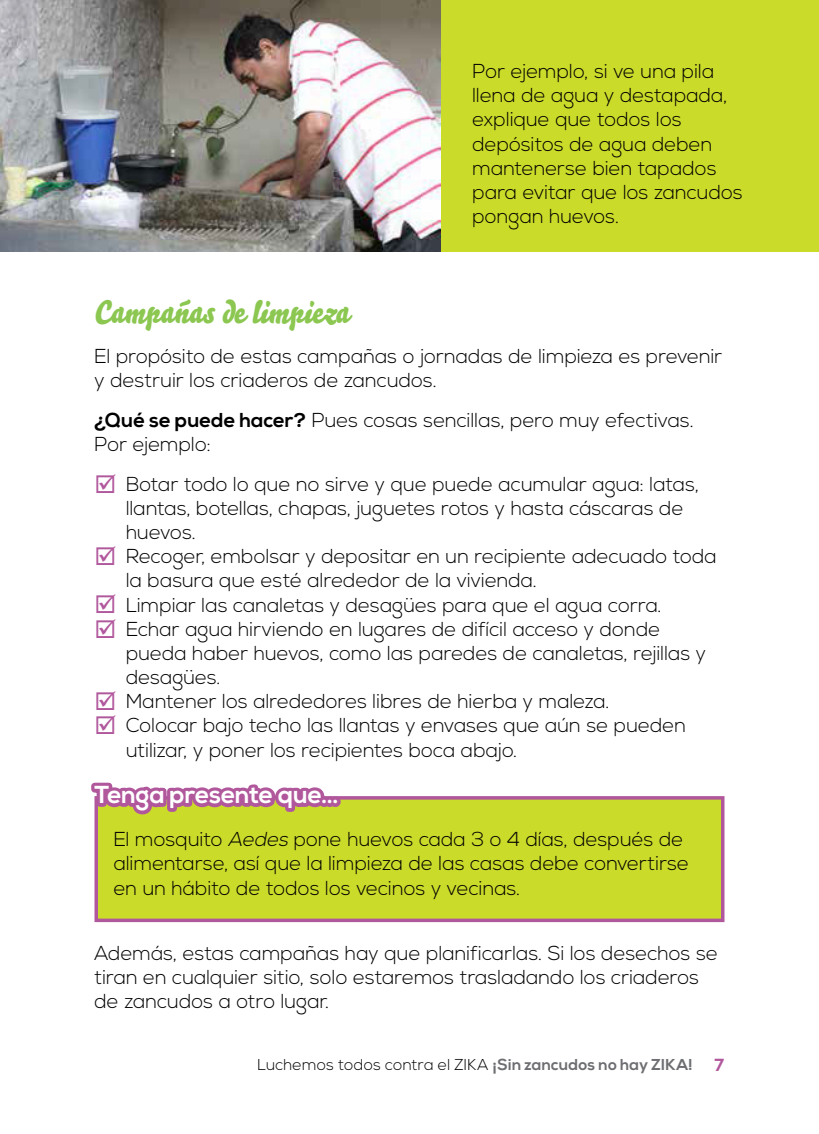
<style>
.page{position:relative;width:819px;height:1134px;background:#fff}
.page>*{position:absolute;margin:0;border:0;box-sizing:border-box;transform-origin:0 0}
.t1{font:31.5px "Bello Script";color:#8bc751}
.t2{font:700 24.5px "Nexa";letter-spacing:-.005em;color:#fff}
.t3{font:300 20.12px/24.2px "Nexa";color:#000}
.t4{font:300 15.75px "Nexa";letter-spacing:.01em;color:#000}
.s1{font-weight:700}
.s2{color:#b1589d}
.s3{font-style:italic}
.s4{font-weight:700;color:#6d6e71}
.s5{font-weight:700;font-size:17.5px;color:#b1589d}
</style>
<div class="page">
<div style="left:441px;top:0;width:378px;height:252px;background:#cbdb2a"></div>
<div style="left:96px;top:798px;width:627px;height:122px;background:#cbdb2a"></div>
<div style="left:94px;top:796px;width:630px;height:126px;border:4px solid #b1589d"></div>
<svg style="left:91px;top:782px;width:253px;height:36px"></svg>
<img style="left:0;top:0;width:441px;height:252px">
<p class="t3" style="left:472px;top:60px;width:272px">Por ejemplo, si ve una pila llena de agua y destapada, explique que todos los depósitos de agua deben mantenerse bien tapados para evitar que los zancudos pongan huevos.</p>
<h1 class="t1" style="left:94px;top:289px;width:256px">Campañas de limpieza</h1>
<p class="t3" style="left:94px;top:345px;width:630px">El propósito de estas campañas o jornadas de limpieza es prevenir y destruir los criaderos de zancudos.</p>
<p class="t3" style="left:94px;top:409px;width:601px"><span class="s1">¿Qué se puede hacer?</span> Pues cosas sencillas, pero muy efectivas.<br>Por ejemplo:</p>
<p class="t3" style="left:126px;top:473px;width:575px;text-indent:-32px"><span class="s2">☑</span> Botar todo lo que no sirve y que puede acumular agua: latas, llantas, botellas, chapas, juguetes rotos y hasta cáscaras de huevos.</p>
<p class="t3" style="left:126px;top:545px;width:592px;text-indent:-32px"><span class="s2">☑</span> Recoger, embolsar y depositar en un recipiente adecuado toda la basura que esté alrededor de la vivienda.</p>
<p class="t3" style="left:94px;top:594px;width:569px"><span class="s2">☑</span> Limpiar las canaletas y desagües para que el agua corra.</p>
<p class="t3" style="left:126px;top:618px;width:582px;text-indent:-32px"><span class="s2">☑</span> Echar agua hirviendo en lugares de difícil acceso y donde pueda haber huevos, como las paredes de canaletas, rejillas y desagües.</p>
<p class="t3" style="left:94px;top:690px;width:517px"><span class="s2">☑</span> Mantener los alrededores libres de hierba y maleza.</p>
<p class="t3" style="left:126px;top:714px;width:561px;text-indent:-32px"><span class="s2">☑</span> Colocar bajo techo las llantas y envases que aún se pueden utilizar, y poner los recipientes boca abajo.</p>
<p class="t2" style="left:94px;top:781px;width:246px">Tenga presente que…</p>
<p class="t3" style="left:114px;top:828px;width:577px">El mosquito <span class="s3">Aedes</span> pone huevos cada 3 o 4 días, después de alimentarse, así que la limpieza de las casas debe convertirse en un hábito de todos los vecinos y vecinas.</p>
<p class="t3" style="left:94px;top:942px;width:625px">Además, estas campañas hay que planificarlas. Si los desechos se tiran en cualquier sitio, solo estaremos trasladando los criaderos de zancudos a otro lugar.</p>
<p class="t4" style="left:258px;top:1056px;width:468px">Luchemos todos contra el ZIKA <span class="s4">¡Sin zancudos no hay ZIKA!</span> <span class="s5">7</span></p>
</div>
